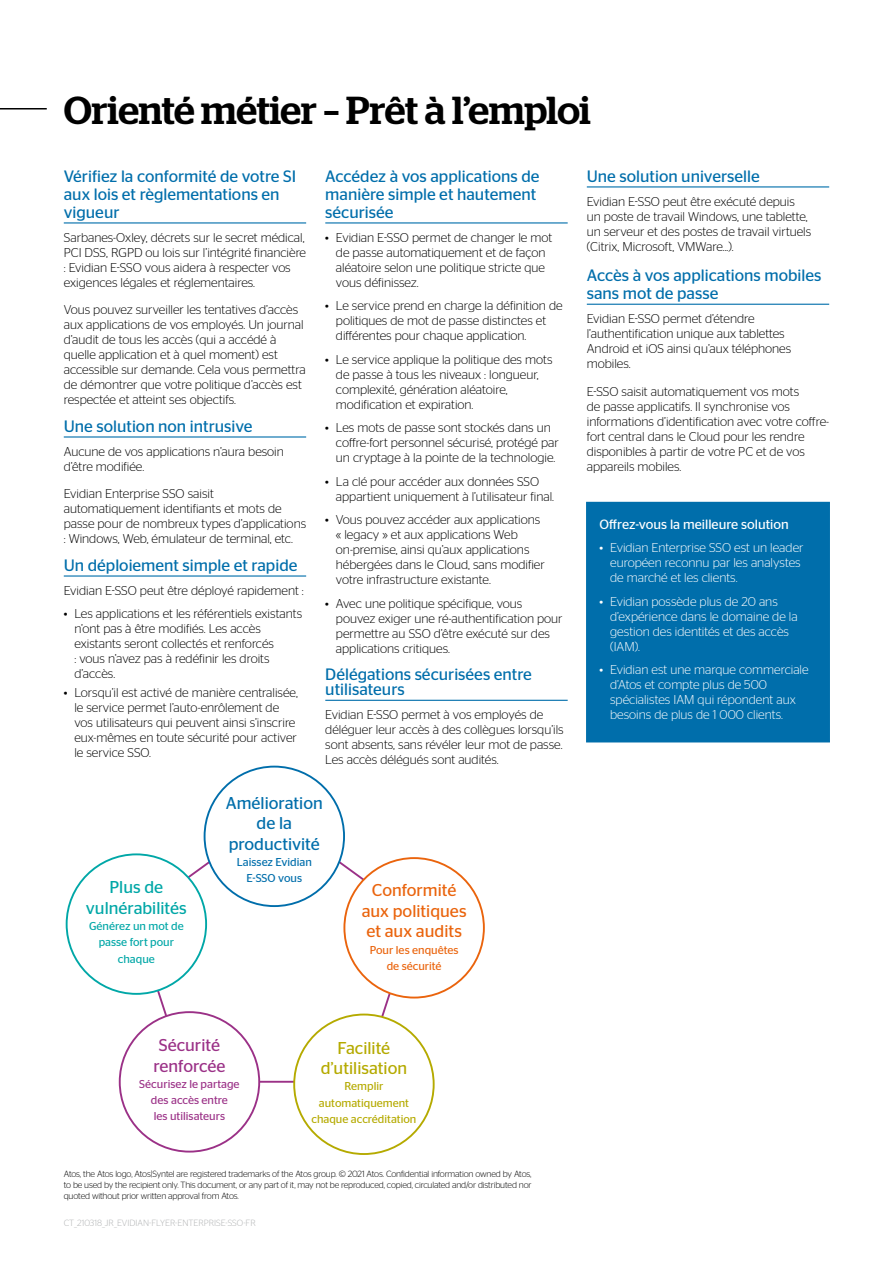
<style>
.page{position:relative;width:893px;height:1263px;background:#fff}
.page>*{position:absolute;margin:0;border:0;box-sizing:border-box;transform-origin:0 0}
.t1{font:500 39px "Stag";letter-spacing:-.01em;color:#000}
.t2{font:17.1px/20.5px "Stag Sans";color:#ea640d;text-align:center}
.t3{font:17.1px/20.5px "Stag Sans";color:#006eab;text-align:center}
.t4{font:17.1px/20.5px "Stag Sans";color:#b5aa00;text-align:center}
.t5{font:17.1px/20.5px "Stag Sans";color:#00a7a7;text-align:center}
.t6{font:17.1px/20.5px "Stag Sans";color:#9b3187;text-align:center}
.t7{font:16.5px/18px "Stag Sans";color:#006eab}
.t8{font:13.5px "Stag Sans";color:#fff}
.t9{font:300 12.75px/15px "Stag Sans";color:#000}
.t10{font:300 12.75px/15px "Stag Sans";color:#fff}
.t11{font:11.4px/16.2px "Stag Sans";color:#9b3187;text-align:center}
.t12{font:11.4px/16.2px "Stag Sans";color:#b5aa00;text-align:center}
.t13{font:11.4px/16.2px "Stag Sans";color:#00a7a7;text-align:center}
.t14{font:11.4px/16.2px "Stag Sans";color:#ea640d;text-align:center}
.t15{font:11.4px/16.2px "Stag Sans";color:#006eab;text-align:center}
.t16{font:300 9px/10.8px "Stag Sans";letter-spacing:-.015em;color:#000;text-align:justify}
.t17{font:300 9px "Stag Sans";color:#b1b3b4}
</style>
<div class="page">
<hr style="left:325px;top:222px;width:243px;height:1px;background:#006eab">
<hr style="left:325px;top:700px;width:243px;height:1px;background:#006eab">
<hr style="left:587px;top:186px;width:242px;height:1px;background:#006eab">
<hr style="left:587px;top:304px;width:242px;height:1px;background:#006eab">
<hr style="left:64px;top:222px;width:242px;height:1px;background:#006eab">
<hr style="left:64px;top:436px;width:242px;height:2px;background:#006eab">
<hr style="left:64px;top:575px;width:242px;height:2px;background:#006eab">
<div style="left:586px;top:502px;width:244px;height:240px;background:#006eab"></div>
<svg style="left:132px;top:812px;width:285px;height:272px"></svg>
<div style="left:205px;top:767px;width:139px;height:139px;background:#fff;border-radius:50%"></div>
<div style="left:344px;top:858px;width:140px;height:139px;background:#fff;border-radius:50%"></div>
<div style="left:294px;top:1014px;width:140px;height:140px;background:#fff;border-radius:50%"></div>
<div style="left:120px;top:1012px;width:139px;height:139px;background:#fff;border-radius:50%"></div>
<div style="left:67px;top:854px;width:139px;height:140px;background:#fff;border-radius:50%"></div>
<hr style="left:0;top:108px;width:47px;height:2px;background:#000">
<h1 class="t1" style="left:64px;top:87px;width:529px">Orienté métier – Prêt à l’emploi</h1>
<p class="t7" style="left:64px;top:167px;width:234px">Vérifiez la conformité de votre SI aux lois et règlementations en vigueur</p>
<p class="t9" style="left:64px;top:229px;width:244px">Sarbanes-Oxley, décrets sur le secret médical, PCI DSS, RGPD ou lois sur l’intégrité financière : Evidian E-SSO vous aidera à respecter vos exigences légales et réglementaires.</p>
<p class="t9" style="left:64px;top:302px;width:243px">Vous pouvez surveiller les tentatives d’accès aux applications de vos employés. Un journal d’audit de tous les accès (qui a accédé à quelle application et à quel moment) est accessible sur demande. Cela vous permettra de démontrer que votre politique d’accès est respectée et atteint ses objectifs.</p>
<p class="t7" style="left:64px;top:417px;width:190px">Une solution non intrusive</p>
<p class="t9" style="left:64px;top:444px;width:222px">Aucune de vos applications n’aura besoin d’être modifiée.</p>
<p class="t9" style="left:64px;top:486px;width:244px">Evidian Enterprise SSO saisit automatiquement identifiants et mots de passe pour de nombreux types d’applications : Windows, Web, émulateur de terminal, etc.</p>
<p class="t7" style="left:64px;top:556px;width:235px">Un déploiement simple et rapide</p>
<p class="t9" style="left:64px;top:583px;width:242px">Evidian E-SSO peut être déployé rapidement :</p>
<p class="t9" style="left:74px;top:606px;width:229px;text-indent:-11px">• Les applications et les référentiels existants n’ont pas à être modifiés. Les accès existants seront collectés et renforcés<br>: vous n’avez pas à redéfinir les droits d’accès.</p>
<p class="t9" style="left:74px;top:685px;width:225px;text-indent:-11px">• Lorsqu’il est activé de manière centralisée, le service permet l’auto-enrôlement de vos utilisateurs qui peuvent ainsi s’inscrire eux-mêmes en toute sécurité pour activer le service SSO.</p>
<p class="t7" style="left:325px;top:167px;width:216px">Accédez à vos applications de manière simple et hautement sécurisée</p>
<p class="t9" style="left:336px;top:229px;width:218px;text-indent:-11px">• Evidian E-SSO permet de changer le mot de passe automatiquement et de façon aléatoire selon une politique stricte que vous définissez.</p>
<p class="t9" style="left:336px;top:298px;width:228px;text-indent:-11px">• Le service prend en charge la définition de politiques de mot de passe distinctes et différentes pour chaque application.</p>
<p class="t9" style="left:336px;top:351px;width:218px;text-indent:-11px">• Le service applique la politique des mots de passe à tous les niveaux : longueur, complexité, génération aléatoire, modification et expiration.</p>
<p class="t9" style="left:336px;top:420px;width:224px;text-indent:-11px">• Les mots de passe sont stockés dans un coffre-fort personnel sécurisé, protégé par un cryptage à la pointe de la technologie.</p>
<p class="t9" style="left:336px;top:473px;width:220px;text-indent:-11px">• La clé pour accéder aux données SSO appartient uniquement à l’utilisateur final.</p>
<p class="t9" style="left:336px;top:512px;width:210px;text-indent:-11px">• Vous pouvez accéder aux applications « legacy » et aux applications Web on-premise, ainsi qu’aux applications hébergées dans le Cloud, sans modifier votre infrastructure existante.</p>
<p class="t9" style="left:336px;top:595px;width:228px;text-indent:-11px">• Avec une politique spécifique, vous pouvez exiger une ré-authentification pour permettre au SSO d’être exécuté sur des applications critiques.</p>
<p class="t7" style="left:325px;top:667px;width:208px;line-height:15px">Délégations sécurisées entre utilisateurs</p>
<p class="t9" style="left:325px;top:707px;width:240px">Evidian E-SSO permet à vos employés de déléguer leur accès à des collègues lorsqu’ils sont absents, sans révéler leur mot de passe.<br>Les accès délégués sont audités.</p>
<h2 class="t5" style="left:86px;top:877px;width:103px">Plus de vulnérabilités</h2>
<p class="t13" style="left:89px;top:918px;width:96px">Générez un mot de passe fort pour chaque</p>
<h2 class="t3" style="left:226px;top:792px;width:98px">Amélioration de la productivité</h2>
<p class="t15" style="left:237px;top:854px;width:77px">Laissez Evidian<br>E-SSO vous</p>
<h2 class="t2" style="left:362px;top:880px;width:106px">Conformité aux politiques et aux audits</h2>
<p class="t14" style="left:370px;top:941px;width:90px">Pour les enquêtes de sécurité</p>
<p class="t7" style="left:587px;top:167px;width:175px">Une solution universelle</p>
<p class="t9" style="left:587px;top:193px;width:226px">Evidian E-SSO peut être exécuté depuis un poste de travail Windows, une tablette, un serveur et des postes de travail virtuels (Citrix, Microsoft, VMWare...).</p>
<p class="t7" style="left:587px;top:266px;width:236px">Accès à vos applications mobiles sans mot de passe</p>
<p class="t9" style="left:587px;top:311px;width:206px">Evidian E-SSO permet d’étendre l’authentification unique aux tablettes<br>Android et iOS ainsi qu’aux téléphones mobiles.</p>
<p class="t9" style="left:587px;top:383px;width:244px">E-SSO saisit automatiquement vos mots<br>de passe applicatifs. Il synchronise vos informations d’identification avec votre coffre&shy;fort central dans le Cloud pour les rendre disponibles à partir de votre PC et de vos appareils mobiles.</p>
<p class="t8" style="left:600px;top:516px;width:191px">Offrez-vous la meilleure solution</p>
<p class="t10" style="left:610px;top:540px;width:195px;text-indent:-11px">• Evidian Enterprise SSO est un leader européen reconnu par les analystes de marché et les clients.</p>
<p class="t10" style="left:610px;top:594px;width:189px;text-indent:-11px">• Evidian possède plus de 20 ans d’expérience dans le domaine de la gestion des identités et des accès (IAM).</p>
<p class="t10" style="left:610px;top:662px;width:200px;text-indent:-11px">• Evidian est une marque commerciale d’Atos et compte plus de 500 spécialistes IAM qui répondent aux besoins de plus de 1 000 clients.</p>
<h2 class="t6" style="left:153px;top:1035px;width:74px">Sécurité renforcée</h2>
<p class="t11" style="left:139px;top:1076px;width:102px">Sécurisez le partage des accès entre<br>les utilisateurs</p>
<h2 class="t4" style="left:321px;top:1037px;width:88px">Facilité d’utilisation</h2>
<p class="t12" style="left:311px;top:1078px;width:106px">Remplir automatiquement chaque accréditation</p>
<p class="t16" style="left:64px;top:1168px;width:469px">Atos, the Atos logo, Atos|Syntel are registered trademarks of the Atos group. © 2021 Atos. Confidential information owned by Atos, to be used by the recipient only. This document, or any part of it, may not be reproduced, copied, circulated and/or distributed nor quoted without prior written approval from Atos.</p>
<p class="t17" style="left:64px;top:1218px;width:193px">CT_210318_JR_EVIDIAN-FLYER-ENTERPRISE-SSO-FR</p>
</div>
